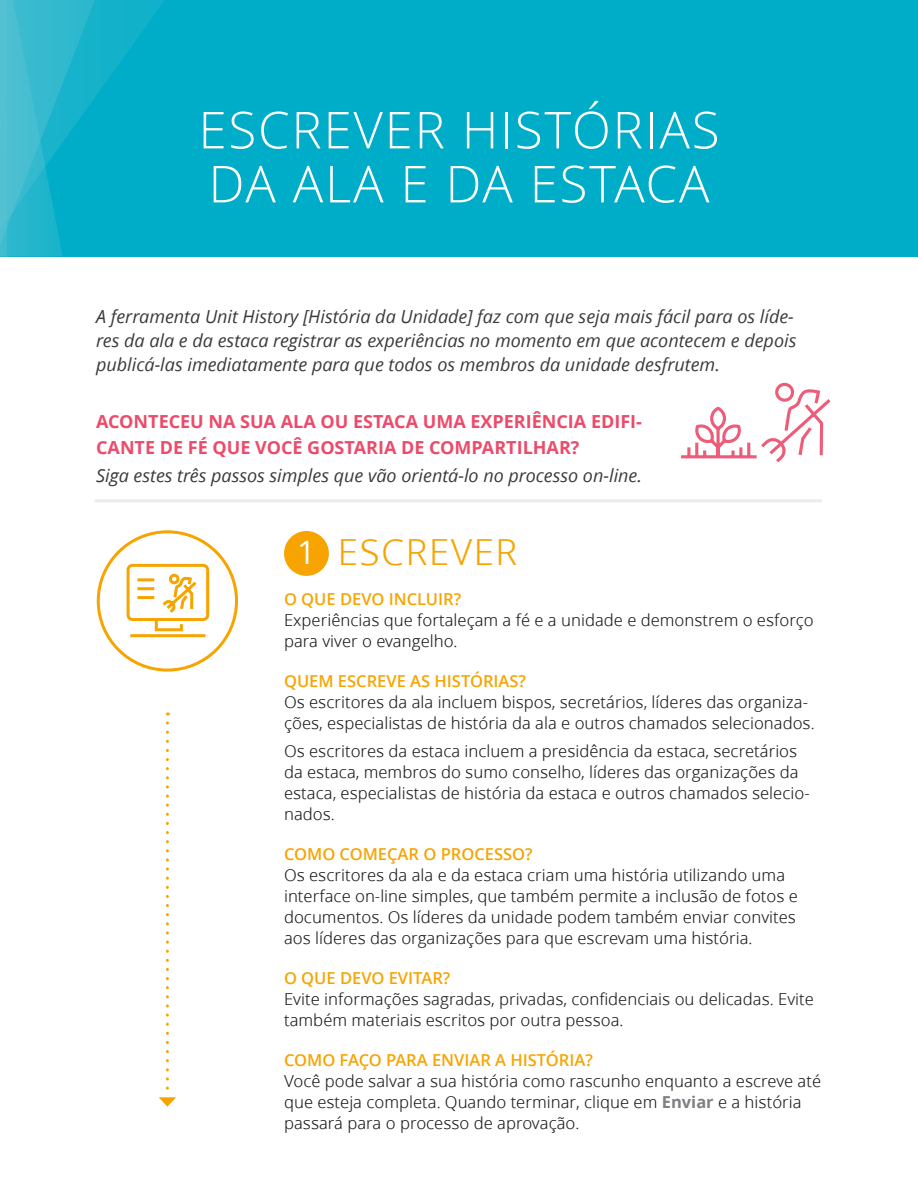
<style>
.page{position:relative;width:918px;height:1188px;background:#fff}
.page>*{position:absolute;margin:0;border:0;box-sizing:border-box;transform-origin:0 0}
.t1{font:300 51px/54px "Zoramlds Lat";letter-spacing:.035em;color:#fff}
.h2-yellow{font:36px "Zoramlds Lat";letter-spacing:.04em;color:#f7a400}
.numbers{font:32.4px "Zoramlds Lat";color:#fff}
.Subhead{font:italic 18px/24px "Zoramlds Lat";color:#393a39}
.intro-red{font:700 18px/25.5px "Zoramlds Lat";color:#ec4b6b}
.Copy{font:16.5px/21px "Zoramlds Lat";color:#1c1b1a}
.Copy_First{font:16.5px/21px "Zoramlds Lat";color:#1c1b1a}
.Semi-bold_yellow_15{font:600 16.5px "Zoramlds Lat";color:#f7a400}
.s1{font-weight:700;color:#7d8084}
</style>
<div class="page">
<div style="left:0;top:0;width:918px;height:256px;background:#00adc8"></div>
<svg style="left:7px;top:0;width:157px;height:256px"></svg>
<svg style="left:0;top:0;width:7px;height:256px;background:#51c1d2"></svg>
<div style="left:284px;top:531px;width:45px;height:45px;background:#f7a400;border-radius:50%"></div>
<svg style="left:159px;top:723px;width:17px;height:384px"></svg>
<div style="left:97px;top:530px;width:141px;height:142px;border:3px solid #f7a400;border-radius:50%"></div>
<svg style="left:126px;top:563px;width:84px;height:75px"></svg>
<svg style="left:681px;top:382px;width:150px;height:81px"></svg>
<hr style="left:95px;top:499px;width:727px;height:3px;background:#ebecea">
<h1 class="t1" style="left:198px;top:103px;width:523px">ESCREVER HISTÓRIAS<br>DA ALA E DA ESTACA</h1>
<p class="Subhead" style="left:96px;top:305px;width:702px">A ferramenta Unit History [História da Unidade] faz com que seja mais fácil para os líde&shy;res da ala e da estaca registrar as experiências no momento em que acontecem e depois publicá-las imediatamente para que todos os membros da unidade desfrutem.</p>
<p class="intro-red" style="left:96px;top:409px;width:547px">ACONTECEU NA SUA ALA OU ESTACA UMA EXPERIÊNCIA EDIFI-<br>CANTE DE FÉ QUE VOCÊ GOSTARIA DE COMPARTILHAR?</p>
<p class="Subhead" style="left:96px;top:464px;width:547px">Siga estes três passos simples que vão orientá-lo no processo on-line.</p>
<p class="numbers" style="left:297px;top:529px;width:20px">1</p>
<p class="h2-yellow" style="left:338px;top:526px;width:181px">ESCREVER</p>
<p class="Semi-bold_yellow_15" style="left:284px;top:587px;width:179px">O QUE DEVO INCLUIR?</p>
<p class="Copy" style="left:284px;top:610px;width:531px">Experiências que fortaleçam a fé e a unidade e demonstrem o esforço para viver o evangelho.</p>
<p class="Semi-bold_yellow_15" style="left:284px;top:669px;width:243px">QUEM ESCREVE AS HISTÓRIAS?</p>
<p class="Copy_First" style="left:284px;top:692px;width:532px">Os escritores da ala incluem bispos, secretários, líderes das organiza&shy;ções, especialistas de história da ala e outros chamados selecionados.</p>
<p class="Copy" style="left:284px;top:741px;width:527px">Os escritores da estaca incluem a presidência da estaca, secretários da estaca, membros do sumo conselho, líderes das organizações da estaca, especialistas de história da estaca e outros chamados selecio&shy;nados.</p>
<p class="Semi-bold_yellow_15" style="left:284px;top:842px;width:250px">COMO COMEÇAR O PROCESSO?</p>
<p class="Copy" style="left:284px;top:865px;width:515px">Os escritores da ala e da estaca criam uma história utilizando uma interface on-line simples, que também permite a inclusão de fotos e documentos. Os líderes da unidade podem também enviar convites aos líderes das organizações para que escrevam uma história.</p>
<p class="Semi-bold_yellow_15" style="left:284px;top:966px;width:168px">O QUE DEVO EVITAR?</p>
<p class="Copy" style="left:284px;top:989px;width:531px">Evite informações sagradas, privadas, confidenciais ou delicadas. Evite também materiais escritos por outra pessoa.</p>
<p class="Semi-bold_yellow_15" style="left:284px;top:1048px;width:310px">COMO FAÇO PARA ENVIAR A HISTÓRIA?</p>
<p class="Copy" style="left:284px;top:1071px;width:539px">Você pode salvar a sua história como rascunho enquanto a escreve até que esteja completa. Quando terminar, clique em <span class="s1">Enviar</span> e a história passará para o processo de aprovação.</p>
</div>
